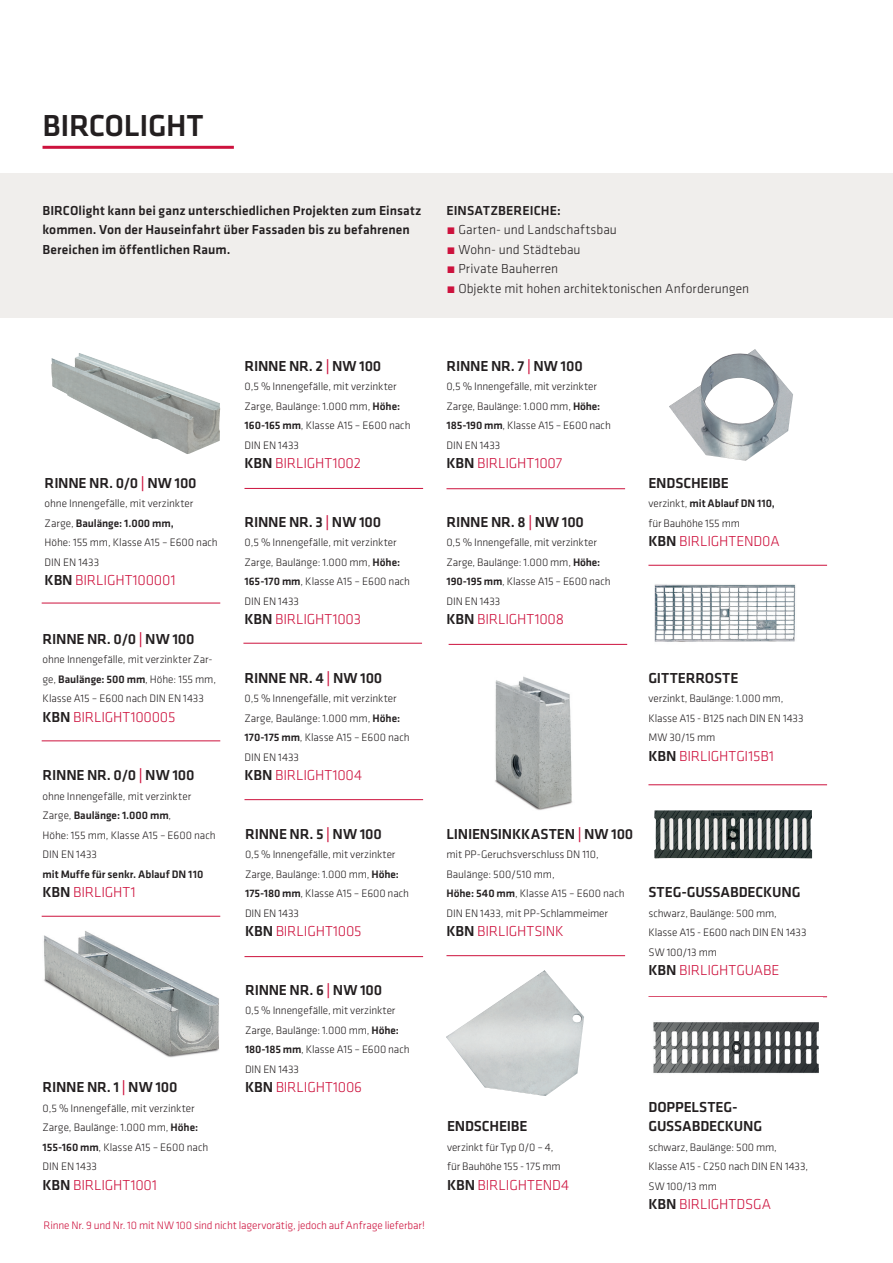
<style>
.page{position:relative;width:893px;height:1263px;background:#fff}
.page>*{position:absolute;margin:0;border:0;box-sizing:border-box;transform-origin:0 0}
.t1{font:500 30px "GC Klavika Head";letter-spacing:-.01em;color:#231f20}
.t2{font:500 15px/19.5px "GC Klavika Fein";letter-spacing:-.015em;color:#231f20}
.t3{font:300 15px "GC Klavika Fein";letter-spacing:-.01em;color:#cd123d}
.t4{font:500 13.5px/19.5px "GC Klavika Fein";letter-spacing:.005em;color:#231f20}
.t5{font:300 13.5px/19.5px "GC Klavika Fein";color:#231f20}
.t6{font:300 11.25px/19.5px "GC Klavika Fein";letter-spacing:-.005em;color:#231f20}
.t7{font:300 11.25px "GC Klavika Fein";letter-spacing:-.01em;color:#cd123d}
.t8{font:500 11.25px "GC Klavika Fein";color:#231f20}
.s1{color:#cd123d}
.s2{font-weight:500}
.s3{font-weight:500;color:#231f20}
</style>
<div class="page">
<div style="left:0;top:173px;width:893px;height:144px;background:#f0eeec"></div>
<hr style="left:43px;top:146px;width:191px;height:3px;background:#cd123d">
<hr style="left:42px;top:603px;width:178px;height:1px;background:#cd123d">
<hr style="left:244px;top:799px;width:179px;height:1px;background:#cd123d">
<hr style="left:42px;top:740px;width:178px;height:1px;background:#cd123d">
<hr style="left:42px;top:916px;width:178px;height:1px;background:#cd123d">
<hr style="left:243px;top:643px;width:179px;height:1px;background:#cd123d">
<hr style="left:446px;top:955px;width:179px;height:1px;background:#cd123d">
<hr style="left:244px;top:488px;width:179px;height:1px;background:#cd123d">
<hr style="left:244px;top:956px;width:179px;height:1px;background:#cd123d">
<hr style="left:449px;top:644px;width:178px;height:1px;background:#cd123d">
<hr style="left:648px;top:565px;width:179px;height:1px;background:#cd123d">
<hr style="left:648px;top:784px;width:179px;height:1px;background:#cd123d">
<hr style="left:648px;top:996px;width:179px;height:1px;background:#cd123d">
<hr style="left:446px;top:488px;width:179px;height:1px;background:#cd123d">
<img style="left:51px;top:353px;width:169px;height:101px">
<img style="left:43px;top:931px;width:176px;height:127px">
<img style="left:495px;top:676px;width:77px;height:134px">
<img style="left:446px;top:970px;width:138px;height:126px">
<img style="left:669px;top:349px;width:124px;height:112px">
<img style="left:654px;top:584px;width:142px;height:58px">
<img style="left:654px;top:810px;width:158px;height:48px">
<img style="left:653px;top:1022px;width:166px;height:52px">
<h1 class="t1" style="left:43px;top:105px;width:163px">BIRCOLIGHT</h1>
<p class="t4" style="left:43px;top:200px;width:380px">BIRCOlight kann bei ganz unterschiedlichen Projekten zum Einsatz kommen. Von der Hauseinfahrt über Fassaden bis zu befahrenen<br>Bereichen im öffentlichen Raum.</p>
<p class="t4" style="left:446px;top:200px;width:116px">EINSATZBEREICHE:</p>
<p class="t5" style="left:458px;top:220px;width:292px">Garten- und Landschaftsbau<br>Wohn- und Städtebau<br>Private Bauherren<br>Objekte mit hohen architek tonischen Anforderungen</p>
<h2 class="t2" style="left:45px;top:472px;width:153px">RINNE NR. 0/0 <span class="s1">|</span> NW 100</h2>
<p class="t6" style="left:45px;top:493px;width:175px">ohne Innengefälle, mit verzinkter<br>Zarge, <span class="s2">Baulänge: 1.000 mm,<br></span>Höhe: 155 mm, Klasse A15 – E600 nach<br>DIN EN 1433</p>
<h2 class="t3" style="left:45px;top:571px;width:132px"><span class="s3">KBN</span> BIRLIGHT100001</h2>
<h2 class="t2" style="left:43px;top:628px;width:153px">RINNE NR. 0/0 <span class="s1">|</span> NW 100</h2>
<p class="t6" style="left:43px;top:649px;width:175px">ohne Innengefälle, mit verzinkter Zar&shy;ge, <span class="s2">Baulänge: 500 mm</span>, Höhe: 155 mm,<br>Klasse A15 – E600 nach DIN EN 1433</p>
<h2 class="t3" style="left:43px;top:707px;width:134px"><span class="s3">KBN</span> BIRLIGHT100005</h2>
<h2 class="t2" style="left:43px;top:765px;width:153px">RINNE NR. 0/0 <span class="s1">|</span> NW 100</h2>
<p class="t6" style="left:43px;top:786px;width:175px">ohne Innengefälle, mit verzinkter<br>Zarge, <span class="s2">Baulänge: 1.000 mm</span>,<br>Höhe: 155 mm, Klasse A15 – E600 nach<br>DIN EN 1433</p>
<p class="t8" style="left:43px;top:866px;width:162px">mit Muffe für senkr. Ablauf DN 110</p>
<h2 class="t3" style="left:43px;top:883px;width:95px"><span class="s3">KBN</span> BIRLIGHT1</h2>
<h2 class="t2" style="left:43px;top:1077px;width:137px">RINNE NR. 1 <span class="s1">|</span> NW 100</h2>
<p class="t6" style="left:43px;top:1098px;width:167px">0,5 % Innengefälle, mit verzinkter<br>Zarge, Baulänge: 1.000 mm, <span class="s2">Höhe:<br>155-160 mm</span>, Klasse A15 – E600 nach<br>DIN EN 1433</p>
<h2 class="t3" style="left:43px;top:1175px;width:116px"><span class="s3">KBN</span> BIRLIGHT1001</h2>
<h2 class="t2" style="left:244px;top:355px;width:138px">RINNE NR. 2 <span class="s1">|</span> NW 100</h2>
<p class="t6" style="left:244px;top:376px;width:168px">0,5 % Innengefälle, mit verzinkter<br>Zarge, Baulänge: 1.000 mm, <span class="s2">Höhe:<br>160-165 mm</span>, Klasse A15 – E600 nach<br>DIN EN 1433</p>
<h2 class="t3" style="left:244px;top:454px;width:118px"><span class="s3">KBN</span> BIRLIGHT1002</h2>
<h2 class="t2" style="left:244px;top:511px;width:138px">RINNE NR. 3 <span class="s1">|</span> NW 100</h2>
<p class="t6" style="left:244px;top:532px;width:167px">0,5 % Innengefälle, mit verzinkter<br>Zarge, Baulänge: 1.000 mm, <span class="s2">Höhe:<br>165-170 mm</span>, Klasse A15 – E600 nach<br>DIN EN 1433</p>
<h2 class="t3" style="left:244px;top:610px;width:118px"><span class="s3">KBN</span> BIRLIGHT1003</h2>
<h2 class="t2" style="left:244px;top:667px;width:139px">RINNE NR. 4 <span class="s1">|</span> NW 100</h2>
<p class="t6" style="left:244px;top:688px;width:167px">0,5 % Innengefälle, mit verzinkter<br>Zarge, Baulänge: 1.000 mm, <span class="s2">Höhe:<br>170-175 mm</span>, Klasse A15 – E600 nach<br>DIN EN 1433</p>
<h2 class="t3" style="left:244px;top:766px;width:119px"><span class="s3">KBN</span> BIRLIGHT1004</h2>
<h2 class="t2" style="left:245px;top:823px;width:138px">RINNE NR. 5 <span class="s1">|</span> NW 100</h2>
<p class="t6" style="left:245px;top:844px;width:165px">0,5 % Innengefälle, mit verzinkter<br>Zarge, Baulänge: 1.000 mm, <span class="s2">Höhe:<br>175-180 mm</span>, Klasse A15 – E600 nach<br>DIN EN 1433</p>
<h2 class="t3" style="left:245px;top:922px;width:118px"><span class="s3">KBN</span> BIRLIGHT1005</h2>
<h2 class="t2" style="left:245px;top:979px;width:139px">RINNE NR. 6 <span class="s1">|</span> NW 100</h2>
<p class="t6" style="left:245px;top:1000px;width:166px">0,5 % Innengefälle, mit verzinkter<br>Zarge, Baulänge: 1.000 mm, <span class="s2">Höhe:<br>180-185 mm</span>, Klasse A15 – E600 nach<br>DIN EN 1433</p>
<h2 class="t3" style="left:245px;top:1078px;width:119px"><span class="s3">KBN</span> BIRLIGHT1006</h2>
<p class="t7" style="left:43px;top:1218px;width:383px">Rinne Nr. 9 und Nr. 10 mit NW 100 sind nicht lagervorätig, jedoch auf Anfrage lieferbar!</p>
<h2 class="t2" style="left:446px;top:355px;width:138px">RINNE NR. 7 <span class="s1">|</span> NW 100</h2>
<p class="t6" style="left:446px;top:376px;width:166px">0,5 % Innengefälle, mit verzinkter<br>Zarge, Baulänge: 1.000 mm, <span class="s2">Höhe:<br>185-190 mm</span>, Klasse A15 – E600 nach<br>DIN EN 1433</p>
<h2 class="t3" style="left:446px;top:454px;width:117px"><span class="s3">KBN</span> BIRLIGHT1007</h2>
<h2 class="t2" style="left:446px;top:511px;width:139px">RINNE NR. 8 <span class="s1">|</span> NW 100</h2>
<p class="t6" style="left:446px;top:532px;width:166px">0,5 % Innengefälle, mit verzinkter<br>Zarge, Baulänge: 1.000 mm, <span class="s2">Höhe:<br>190-195 mm</span>, Klasse A15 – E600 nach<br>DIN EN 1433</p>
<h2 class="t3" style="left:446px;top:610px;width:119px"><span class="s3">KBN</span> BIRLIGHT1008</h2>
<h2 class="t2" style="left:648px;top:472px;width:82px">ENDSCHEIBE</h2>
<p class="t6" style="left:648px;top:493px;width:128px">verzinkt, <span class="s2">mit Ablauf DN 110, </span>für Bauhöhe 155 mm</p>
<h2 class="t3" style="left:648px;top:532px;width:133px"><span class="s3">KBN</span> BIRLIGHTEND0A</h2>
<h2 class="t2" style="left:648px;top:667px;width:92px">GITTERROSTE</h2>
<p class="t6" style="left:648px;top:688px;width:157px">verzinkt, Baulänge: 1.000 mm,<br>Klasse A15 - B125 nach DIN EN 1433<br>MW 30/15 mm</p>
<h2 class="t3" style="left:648px;top:746px;width:127px"><span class="s3">KBN</span> BIRLIGHTGI15B1</h2>
<h2 class="t2" style="left:446px;top:823px;width:188px">LINIENSINKKASTEN <span class="s1">|</span> NW 100</h2>
<p class="t6" style="left:446px;top:844px;width:180px">mit PP-Geruchsverschluss DN 110,<br>Baulänge: 500/510 mm,<br><span class="s2">Höhe: 540 mm</span>, Klasse A15 – E600 nach<br>DIN EN 1433, mit PP-Schlammeimer</p>
<h2 class="t3" style="left:446px;top:922px;width:119px"><span class="s3">KBN</span> BIRLIGHTSINK</h2>
<h2 class="t2" style="left:648px;top:882px;width:154px">STEG-GUSSABDECKUNG</h2>
<p class="t6" style="left:648px;top:903px;width:160px">schwarz, Baulänge: 500 mm,<br>Klasse A15 - E600 nach DIN EN 1433<br>SW 100/13 mm</p>
<h2 class="t3" style="left:648px;top:961px;width:133px"><span class="s3">KBN</span> BIRLIGHTGUABE</h2>
<h2 class="t2" style="left:447px;top:1116px;width:82px">ENDSCHEIBE</h2>
<p class="t6" style="left:447px;top:1137px;width:115px">verzinkt für Typ 0/0 – 4, für Bauhöhe 155 - 175 mm</p>
<h2 class="t3" style="left:447px;top:1175px;width:124px"><span class="s3">KBN</span> BIRLIGHTEND4</h2>
<h2 class="t2" style="left:648px;top:1096px;width:115px">DOPPELSTEG-<br>GUSSABDECKUNG</h2>
<p class="t6" style="left:648px;top:1137px;width:161px">schwarz, Baulänge: 500 mm,<br>Klasse A15 - C250 nach DIN EN 1433,<br>SW 100/13 mm</p>
<h2 class="t3" style="left:648px;top:1195px;width:124px"><span class="s3">KBN</span> BIRLIGHTDSGA</h2>
</div>
